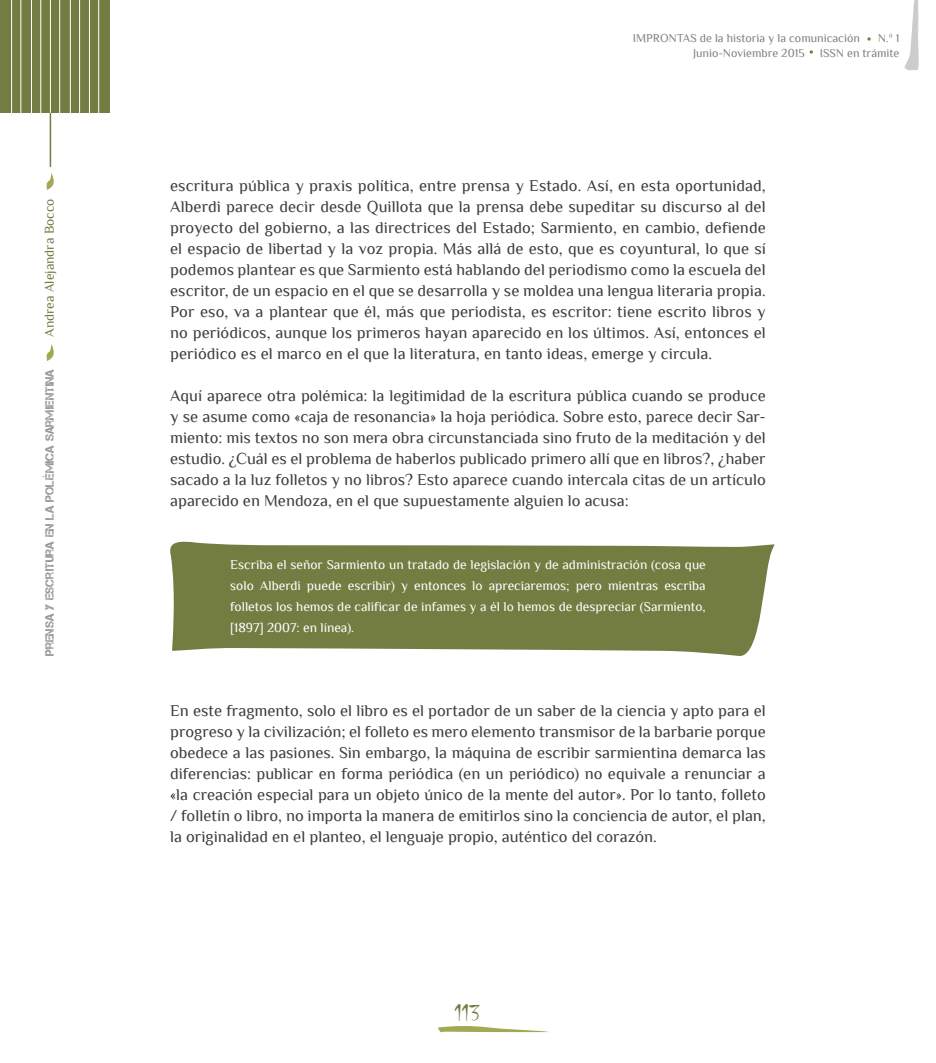
<style>
.page{position:relative;width:936px;height:1063px;background:#fff}
.page>*{position:absolute;margin:0;border:0;box-sizing:border-box;transform-origin:0 0}
.t1{font:24px "Chiller";color:#737d42}
.tx_principal{font:16.5px/21px "Philosopher";color:#3e3e3f;text-align:justify}
.cita_a_bando_blanca{font:13.5px/21px "Philosopher";color:#fff;text-align:justify}
.t2{font:13.5px "Philosopher";color:#737d42}
.t3{font:12px "Philosopher";color:#808080}
.t4{font:12px "Captureit";color:#999}
</style>
<div class="page">
<hr style="left:50px;top:48px;width:1px;height:119px;background:#737d42">
<div style="left:0;top:0;width:109px;height:113px;background:#737d42"></div>
<hr style="left:11px;top:0;width:1px;height:139px;background:#fff">
<hr style="left:89px;top:0;width:1px;height:139px;background:#fff">
<hr style="left:50px;top:0;width:1px;height:113px;background:#fff">
<hr style="left:31px;top:0;width:1px;height:139px;background:#fff">
<hr style="left:70px;top:0;width:1px;height:139px;background:#fff">
<hr style="left:21px;top:0;width:1px;height:139px;background:#fff">
<hr style="left:98px;top:0;width:1px;height:139px;background:#fff">
<hr style="left:59px;top:0;width:1px;height:139px;background:#fff">
<hr style="left:40px;top:0;width:1px;height:139px;background:#fff">
<hr style="left:79px;top:0;width:1px;height:139px;background:#fff">
<svg style="left:437px;top:1026px;width:112px;height:6px"></svg>
<svg style="left:904px;top:0;width:15px;height:70px"></svg>
<svg style="left:46px;top:344px;width:8px;height:17px"></svg>
<svg style="left:46px;top:173px;width:8px;height:17px"></svg>
<svg style="left:170px;top:541px;width:604px;height:115px;background:#828b57"></svg>
<p class="t2" style="left:42px;top:337px;width:140px;rotate:-90deg">Andrea Alejandra Bocco</p>
<p class="t4" style="left:43px;top:656px;width:289px;rotate:-90deg">Prensa y escritura en la polémica sarmientina</p>
<p class="t3" style="left:632px;top:32px;width:229px">IMPRONTAS de la historia y la comunicación</p>
<p class="t3" style="left:877px;top:32px;width:23px">N.º 1</p>
<p class="t3" style="left:693px;top:46px;width:113px">Junio-Noviembre 2015</p>
<p class="t3" style="left:819px;top:46px;width:81px">ISSN en trámite</p>
<p class="tx_principal" style="left:170px;top:175px;width:597px">escritura pública y praxis política, entre prensa y Estado. Así, en esta oportunidad, Alberdi parece decir desde Quillota que la prensa debe supeditar su discurso al del proyecto del gobierno, a las directrices del Estado; Sarmiento, en cambio, defiende el espacio de libertad y la voz propia. Más allá de esto, que es coyuntural, lo que sí podemos plantear es que Sarmiento está hablando del periodismo como la escuela del escritor, de un espacio en el que se desarrolla y se moldea una lengua literaria propia.<br>Por eso, va a plantear que él, más que periodista, es escritor: tiene escrito libros y no periódicos, aunque los primeros hayan aparecido en los últimos. Así, entonces el periódico es el marco en el que la literatura, en tanto ideas, emerge y circula.</p>
<p class="tx_principal" style="left:170px;top:385px;width:597px">Aquí aparece otra polémica: la legitimidad de la escritura pública cuando se produce y se asume como «caja de resonancia» la hoja periódica. Sobre esto, parece decir Sar&shy;miento: mis textos no son mera obra circunstanciada sino fruto de la meditación y del estudio. ¿Cuál es el problema de haberlos publicado primero allí que en libros?, ¿haber sacado a la luz folletos y no libros? Esto aparece cuando intercala citas de un artículo aparecido en Mendoza, en el que supuestamente alguien lo acusa:</p>
<p class="cita_a_bando_blanca" style="left:230px;top:554px;width:477px">Escriba el señor Sarmiento un tratado de legislación y de administración (cosa que solo Alberdi puede escribir) y entonces lo apreciaremos; pero mientras escriba folletos los hemos de calificar de infames y a él lo hemos de despreciar (Sarmiento, [1897] 2007: en línea).</p>
<p class="tx_principal" style="left:170px;top:700px;width:597px">En este fragmento, solo el libro es el portador de un saber de la ciencia y apto para el progreso y la civilización; el folleto es mero elemento transmisor de la barbarie porque obedece a las pasiones. Sin embargo, la máquina de escribir sarmientina demarca las diferencias: publicar en forma periódica (en un periódico) no equivale a renunciar a «la creación especial para un objeto único de la mente del autor». Por lo tanto, folleto / folletín o libro, no importa la manera de emitirlos sino la conciencia de autor, el plan, la originalidad en el planteo, el lenguaje propio, auténtico del corazón.</p>
<h1 class="t1" style="left:455px;top:1000px;width:27px">113</h1>
</div>
